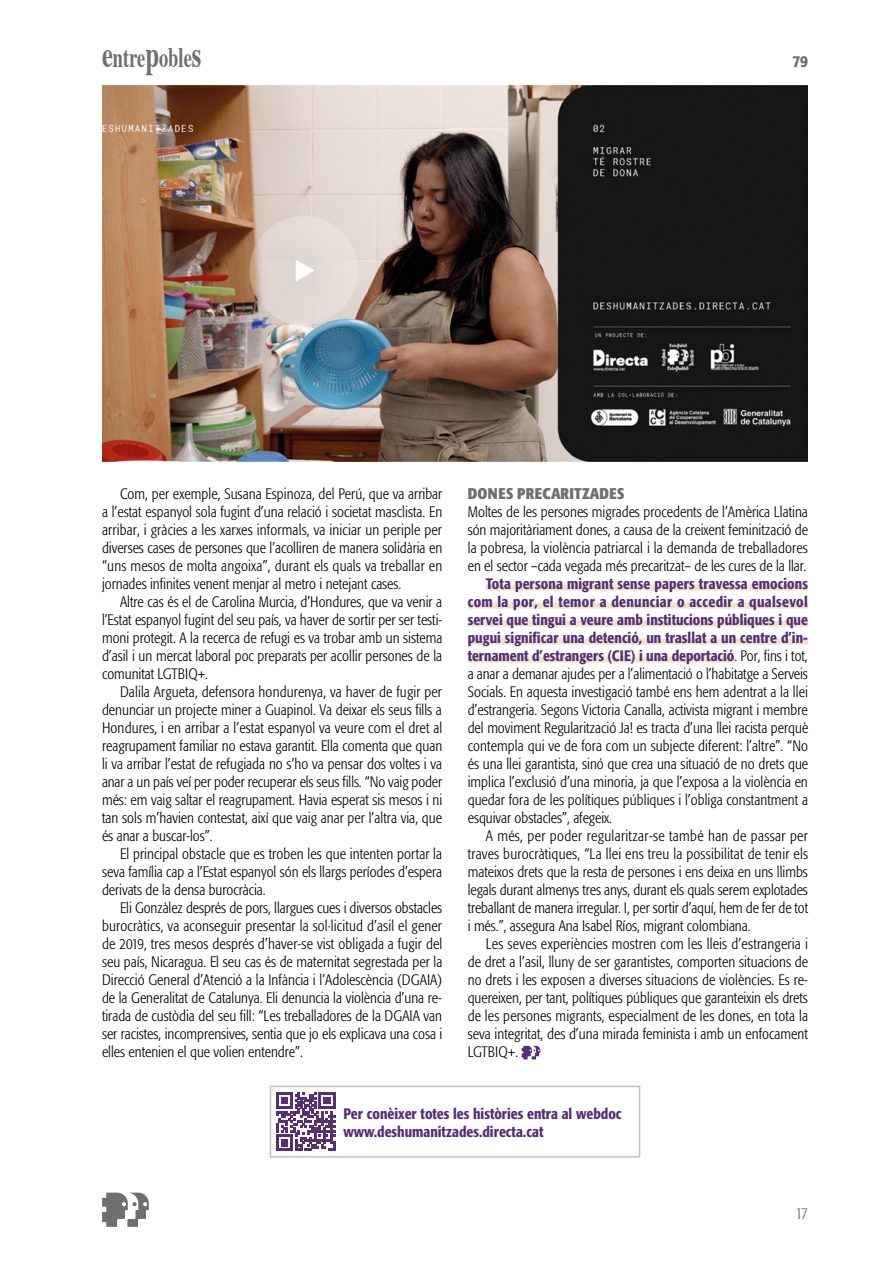
<style>
.page{position:relative;width:893px;height:1263px;background:#fff}
.page>*{position:absolute;margin:0;border:0;box-sizing:border-box;transform-origin:0 0}
.t1{font:700 28.2px "Times";color:#706f6f;scale:.65 1}
.t2{font:300 condensed 16.5px "Formata";color:#706f6f}
.t3{font:500 condensed 16.5px "Formata";color:#706f6f}
.t4{font:700 condensed 15.3px "Formata";letter-spacing:.02em;color:#706f6f}
.t5{font:300 condensed 15px/18px "Formata";color:#000;text-align:justify}
.t6{font:500 condensed 15px/18px "Formata";color:#582e77}
.s1{font-size:37.65px}
.s2{font-weight:500;color:#582e77}
</style>
<div class="page">
<svg style="left:102px;top:1192px;width:47px;height:35px"></svg>
<div style="left:486px;top:585px;width:322px;height:6px;background:#efe3d1"></div>
<div style="left:468px;top:603px;width:340px;height:6px;background:#efe3d1"></div>
<div style="left:468px;top:621px;width:340px;height:6px;background:#efe3d1"></div>
<div style="left:468px;top:639px;width:340px;height:6px;background:#efe3d1"></div>
<div style="left:468px;top:657px;width:267px;height:6px;background:#efe3d1"></div>
<svg style="left:522px;top:1046px;width:18px;height:13px"></svg>
<img style="left:102px;top:85px;width:706px;height:376px">
<div style="left:270px;top:1086px;width:370px;height:72px;border:2px solid #c8b9d5"></div>
<svg style="left:276px;top:1092px;width:59px;height:59px"></svg>
<h1 class="t1" style="left:102px;top:30px;width:154px"><span class="s1">e</span>ntre<span class="s1">p</span>oble<span class="s1">s</span></h1>
<p class="t3" style="left:793px;top:51px;width:17px">79</p>
<p class="t5" style="left:102px;top:485px;width:342px;text-indent:18px">Com, per exemple, Susana Espinoza, del Perú, que va arribar a l’estat espanyol sola fugint d’una relació i societat masclista. En arribar, i gràcies a les xarxes informals, va iniciar un periple per diverses cases de persones que l’acolliren de manera solidària en “uns mesos de molta angoixa”, durant els quals va treballar en jornades infinites venent menjar al metro i netejant cases.</p>
<p class="t5" style="left:102px;top:593px;width:342px;text-indent:18px">Altre cas és el de Carolina Murcia, d’Hondures, que va venir a l’Estat espanyol fugint del seu país, va haver de sortir per ser testi&shy;moni protegit. A la recerca de refugi es va trobar amb un sistema d’asil i un mercat laboral poc preparats per acollir persones de la comunitat LGTBIQ+.</p>
<p class="t5" style="left:102px;top:683px;width:342px;text-indent:18px">Dalila Argueta, defensora hondurenya, va haver de fugir per denunciar un projecte miner a Guapinol. Va deixar els seus fills a Hondures, i en arribar a l’estat espanyol va veure com el dret al reagrupament familiar no estava garantit. Ella comenta que quan li va arribar l’estat de refugiada no s’ho va pensar dos voltes i va anar a un país veí per poder recuperar els seus fills. “No vaig poder més: em vaig saltar el reagrupament. Havia esperat sis mesos i ni tan sols m’havien contestat, així que vaig anar per l’altra via, que és anar a buscar-los”.</p>
<p class="t5" style="left:102px;top:845px;width:342px;text-indent:18px">El principal obstacle que es troben les que intenten portar la seva família cap a l’Estat espanyol són els llargs períodes d’espera derivats de la densa burocràcia.</p>
<p class="t5" style="left:102px;top:899px;width:342px;text-indent:18px">Eli Gonzàlez després de pors, llargues cues i diversos obstacles burocràtics, va aconseguir presentar la sol·licitud d’asil el gener de 2019, tres mesos després d’haver-se vist obligada a fugir del seu país, Nicaragua. El seu cas és de maternitat segrestada per la Direcció General d’Atenció a la Infància i l’Adolescència (DGAIA) de la Generalitat de Catalunya. Eli denuncia la violència d’una re&shy;tirada de custòdia del seu fill: “Les treballadores de la DGAIA van ser racistes, incomprensives, sentia que jo els explicava una cosa i elles entenien el que volien entendre”.</p>
<p class="t4" style="left:468px;top:484px;width:158px">DONES PRECARITZADES</p>
<p class="t5" style="left:468px;top:503px;width:342px">Moltes de les persones migrades procedents de l’Amèrica Llatina són majoritàriament dones, a causa de la creixent feminització de la pobresa, la violència patriarcal i la demanda de treballadores en el sector –cada vegada més precaritzat– de les cures de la llar.</p>
<p class="t5" style="left:468px;top:575px;width:342px;text-indent:18px"><span class="s2">Tota persona migrant sense papers travessa emocions com la por, el temor a denunciar o accedir a qualsevol servei que tingui a veure amb institucions públiques i que pugui significar una detenció, un trasllat a un centre d’in&shy;ternament d’estrangers (CIE) i una deportació</span>. Por, fins i tot, a anar a demanar ajudes per a l’alimentació o l’habitatge a Serveis Socials. En aquesta investigació també ens hem adentrat a la llei d’estrangeria. Segons Victoria Canalla, activista migrant i membre del moviment Regularització Ja! es tracta d’una llei racista perquè contempla qui ve de fora com un subjecte diferent: l’altre”. “No és una llei garantista, sinó que crea una situació de no drets que implica l’exclusió d’una minoria, ja que l’exposa a la violència en quedar fora de les polítiques públiques i l’obliga constantment a esquivar obstacles”, afegeix.</p>
<p class="t5" style="left:468px;top:827px;width:342px;text-indent:18px">A més, per poder regularitzar-se també han de passar per traves burocràtiques, “La llei ens treu la possibilitat de tenir els mateixos drets que la resta de persones i ens deixa en uns llimbs legals durant almenys tres anys, durant els quals serem explotades treballant de manera irregular. I, per sortir d’aquí, hem de fer de tot i més.”, assegura Ana Isabel Ríos, migrant colombiana.</p>
<p class="t5" style="left:468px;top:935px;width:342px;text-indent:18px">Les seves experiències mostren com les lleis d’estrangeria i de dret a l’asil, lluny de ser garantistes, comporten situacions de no drets i les exposen a diverses situacions de violències. Es re&shy;quereixen, per tant, polítiques públiques que garanteixin els drets de les persones migrants, especialment de les dones, en tota la seva integritat, des d’una mirada feminista i amb un enfocament LGTBIQ+.</p>
<p class="t6" style="left:343px;top:1104px;width:279px">Per conèixer totes les històries entra al webdoc www.deshumanitzades.directa.cat</p>
<p class="t2" style="left:795px;top:1204px;width:14px">17</p>
</div>
